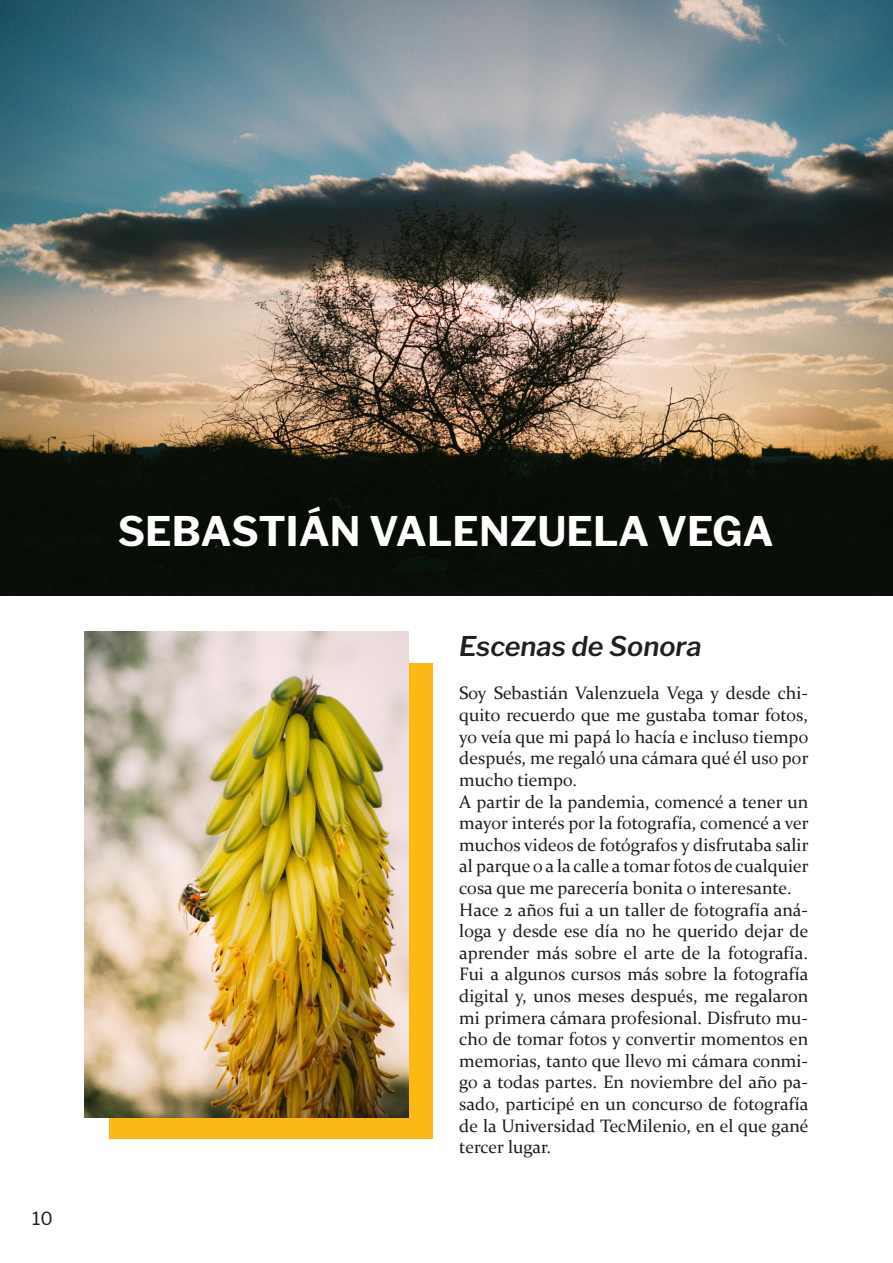
<style>
.page{position:relative;width:893px;height:1263px;background:#fff}
.page>*{position:absolute;margin:0;border:0;box-sizing:border-box;transform-origin:0 0}
.titb{font:100 40.5px "Libre Franklin";color:#fff}
.Subtitulos{font:italic 100 27px "Libre Franklin";color:#231f20}
.Parrafo{font:18px/21.6px "Constantia";color:#231f20;text-align:justify}
.t1{font:100 18px "Libre Franklin";color:#231f20}
</style>
<div class="page">
<img style="left:0;top:0;width:893px;height:595px">
<div style="left:109px;top:663px;width:324px;height:476px;background:#fcb814"></div>
<img style="left:84px;top:631px;width:324px;height:486px">
<p class="t1" style="left:32px;top:1204px;width:22px">10</p>
<p class="titb" style="left:118px;top:500px;width:658px">SEBASTIÁN VALENZUELA VEGA</p>
<p class="Subtitulos" style="left:459px;top:626px;width:244px">Escenas de Sonora</p>
<p class="Parrafo" style="left:459px;top:682px;width:351px">Soy Sebastián Valenzuela Vega y desde chi&shy;quito recuerdo que me gustaba tomar fotos, yo veía que mi papá lo hacía e incluso tiempo después, me regaló una cámara qué él uso por mucho tiempo.</p>
<p class="Parrafo" style="left:459px;top:790px;width:351px">A partir de la pandemia, comencé a tener un mayor interés por la fotografía, comencé a ver muchos videos de fotógrafos y disfrutaba salir al parque o a la calle a tomar fotos de cualquier cosa que me parecería bonita o interesante.</p>
<p class="Parrafo" style="left:459px;top:898px;width:351px">Hace 2 años fui a un taller de fotografía aná&shy;loga y desde ese día no he querido dejar de aprender más sobre el arte de la fotografía.<br>Fui a algunos cursos más sobre la fotografía digital y, unos meses después, me regalaron mi primera cámara profesional. Disfruto mu&shy;cho de tomar fotos y convertir momentos en memorias, tanto que llevo mi cámara conmi&shy;go a todas partes. En noviembre del año pa&shy;sado, participé en un concurso de fotografía de la Universidad TecMilenio, en el que gané tercer lugar.</p>
</div>
